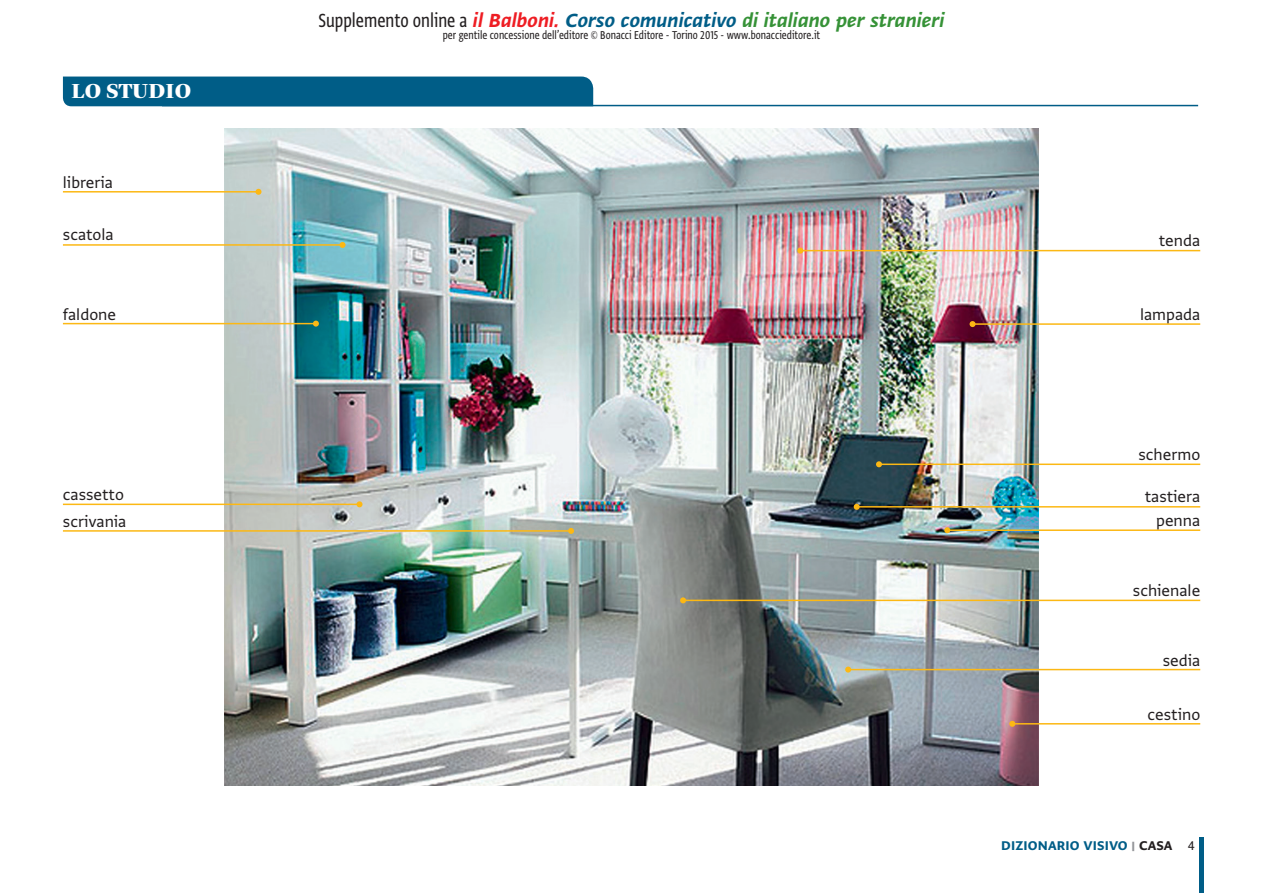
<style>
.page{position:relative;width:1263px;height:893px;background:#fff}
.page>*{position:absolute;margin:0;border:0;box-sizing:border-box;transform-origin:0 0}
.t1{font:700 24px "Greta Display Pro";letter-spacing:.01em;color:#fff}
.t2{font:22.5px "Greta Sans Std Bld Ita";color:#369237}
.t3{font:18px "Greta Sans Std";color:#231f20}
.t4{font:15px "Greta Sans Std Bld";letter-spacing:.01em;color:#005d87}
.t5{font:13.5px "Greta Sans Cnd Std";color:#231f20}
.s1{font-family:"Greta Sans Cnd Std";color:#231f20}
.s2{color:#ee1d23}
.s3{color:#005d87}
.s4{font-family:"Greta Sans Std";font-weight:900;color:#939598}
.s5{color:#231f20}
.s6{font-family:"Greta Sans Std";color:#231f20}
</style>
<div class="page">
<hr style="left:1199px;top:838px;width:4px;height:55px;background:#005d87">
<img style="left:224px;top:128px;width:815px;height:658px">
<hr style="left:162px;top:105px;width:1036px;height:1px;background:#005d87">
<div style="left:63px;top:77px;width:530px;height:29px;background:#005d87"></div>
<hr style="left:972px;top:323px;width:228px;height:2px;background:#fcb814">
<svg style="left:969px;top:321px;width:6px;height:6px"></svg>
<hr style="left:848px;top:669px;width:352px;height:1px;background:#fcb814">
<svg style="left:845px;top:667px;width:6px;height:6px"></svg>
<hr style="left:1012px;top:723px;width:188px;height:1px;background:#fcb814">
<svg style="left:1009px;top:721px;width:6px;height:6px"></svg>
<hr style="left:947px;top:529px;width:253px;height:2px;background:#fcb814">
<svg style="left:944px;top:527px;width:6px;height:6px"></svg>
<hr style="left:857px;top:506px;width:343px;height:2px;background:#fcb814">
<svg style="left:854px;top:504px;width:6px;height:6px"></svg>
<hr style="left:879px;top:464px;width:321px;height:1px;background:#fcb814">
<svg style="left:876px;top:461px;width:6px;height:6px"></svg>
<hr style="left:683px;top:600px;width:517px;height:1px;background:#fcb814">
<svg style="left:680px;top:597px;width:6px;height:6px"></svg>
<hr style="left:800px;top:250px;width:400px;height:1px;background:#fcb814">
<svg style="left:797px;top:248px;width:6px;height:6px"></svg>
<hr style="left:63px;top:244px;width:279px;height:2px;background:#fcb814">
<svg style="left:339px;top:242px;width:6px;height:6px"></svg>
<hr style="left:63px;top:323px;width:253px;height:1px;background:#fcb814">
<svg style="left:313px;top:321px;width:6px;height:6px"></svg>
<hr style="left:63px;top:530px;width:508px;height:2px;background:#fcb814">
<svg style="left:568px;top:528px;width:6px;height:6px"></svg>
<hr style="left:63px;top:504px;width:296px;height:1px;background:#fcb814">
<svg style="left:356px;top:501px;width:6px;height:6px"></svg>
<hr style="left:63px;top:191px;width:195px;height:2px;background:#fcb814">
<svg style="left:255px;top:189px;width:6px;height:6px"></svg>
<h1 class="t1" style="left:72px;top:77px;width:121px">LO STUDIO</h1>
<p class="t3" style="left:63px;top:172px;width:52px">libreria</p>
<p class="t3" style="left:63px;top:224px;width:52px">scatola</p>
<p class="t3" style="left:63px;top:304px;width:55px">faldone</p>
<p class="t3" style="left:63px;top:484px;width:63px">cassetto</p>
<p class="t3" style="left:63px;top:511px;width:65px">scrivania</p>
<p class="t2" style="left:318px;top:7px;width:628px"><span class="s1">Supplemento online a</span> <span class="s2">il Balboni.</span> <span class="s3">Corso comunicativo</span> di italiano per stranieri</p>
<p class="t5" style="left:443px;top:27px;width:379px">per gentile concessione dell’editore © Bonacci Editore - Torino 2015 - www.bonaccieditore.it</p>
<p class="t3" style="left:1159px;top:230px;width:43px">tenda</p>
<p class="t3" style="left:1140px;top:304px;width:62px">lampada</p>
<p class="t3" style="left:1138px;top:444px;width:63px">schermo</p>
<p class="t3" style="left:1145px;top:486px;width:57px">tastiera</p>
<p class="t3" style="left:1156px;top:510px;width:46px">penna</p>
<p class="t3" style="left:1133px;top:580px;width:69px">schienale</p>
<p class="t3" style="left:1163px;top:650px;width:39px">sedia</p>
<p class="t3" style="left:1148px;top:704px;width:54px">cestino</p>
<p class="t4" style="left:1001px;top:837px;width:195px">DIZIONARIO VISIVO <span class="s4">|</span> <span class="s5">CASA</span> <span class="s6">4</span></p>
</div>
